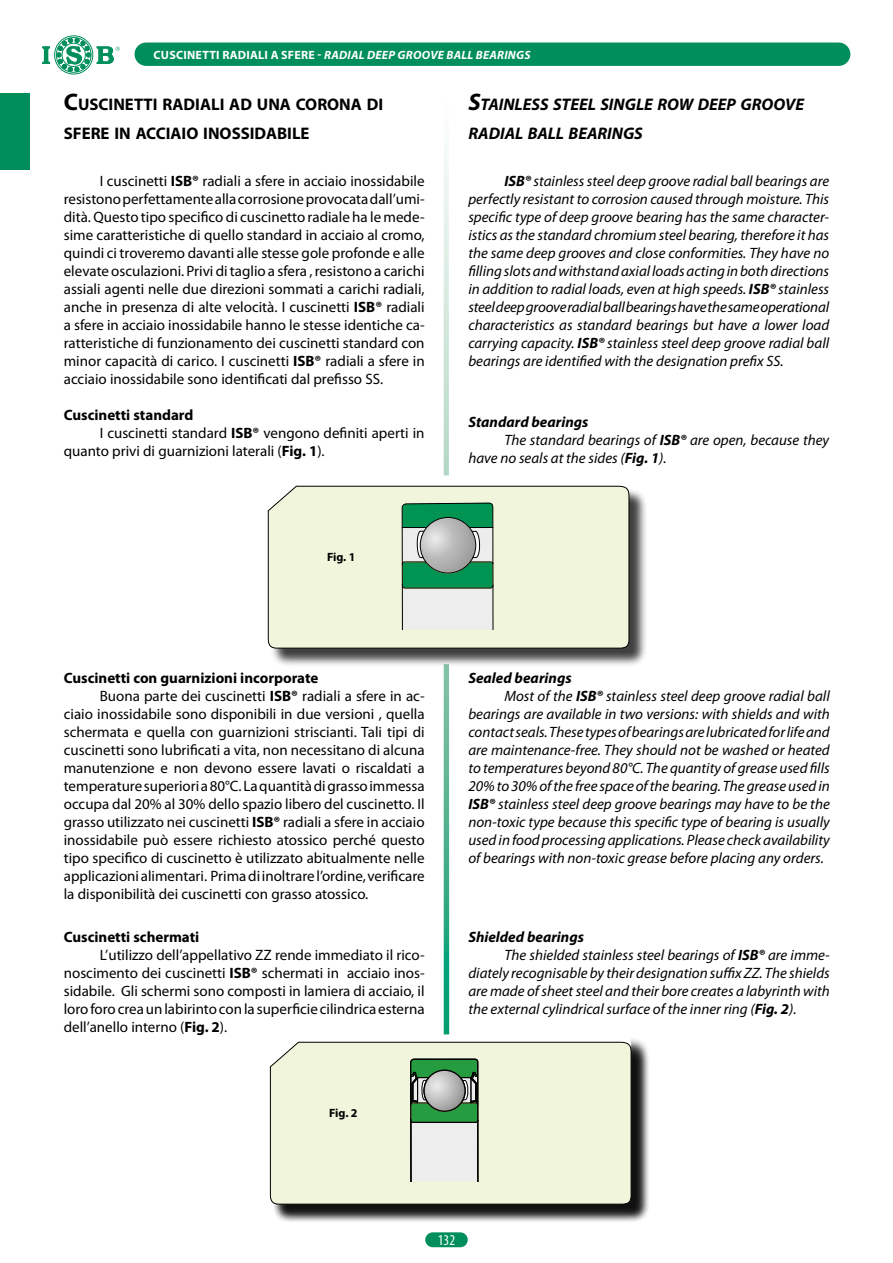
<style>
.page{position:relative;width:893px;height:1263px;background:#fff}
.page>*{position:absolute;margin:0;border:0;box-sizing:border-box;transform-origin:0 0}
.t1{font:700 16.8px/28.8px "Myriad Pro";color:#000}
.t2{font:italic 700 16.8px/28.8px "Myriad Pro";color:#000}
.t3{font:15px/18px "Myriad Pro";color:#000;text-align:justify}
.t4{font:italic 15px/18px "Myriad Pro";color:#000;text-align:justify}
.t5{font:700 15px "Myriad Pro";color:#000}
.t6{font:italic 700 15px "Myriad Pro";color:#000}
.t7{font:condensed 15px "Myriad Pro";color:#fff}
.t8{font:italic 700 12px "Myriad Pro";letter-spacing:.02em;color:#fff}
.t9{font:700 12px "Myriad Pro";letter-spacing:-.01em;color:#000}
.s1{font-style:normal}
.s2{font-size:24px}
.s3{font-weight:700}
</style>
<div class="page">
<div style="left:0;top:93px;width:30px;height:77px;background:#008f5a"></div>
<svg style="left:42px;top:35px;width:78px;height:40px"></svg>
<div style="left:135px;top:43px;width:715px;height:23px;background:#008f5a;border-radius:12px"></div>
<div style="left:425px;top:1232px;width:43px;height:15px;background:#008f5a;border-radius:7px"></div>
<div style="left:270px;top:488px;width:378px;height:179px;background:#000;opacity:.75"></div>
<div style="left:267px;top:485px;width:363px;height:164px;background:#f1f5db"></div>
<div style="left:272px;top:1044px;width:378px;height:179px;background:#000;opacity:.75"></div>
<div style="left:269px;top:1041px;width:363px;height:164px;background:#f1f5db"></div>
<svg style="left:401px;top:149px;width:93px;height:1050px"></svg>
<p class="t8" style="left:154px;top:47px;width:378px"><span class="s1">CUSCINETTI RADIALI A SFERE -</span> RADIAL DEEP GROOVE BALL BEARINGS</p>
<p class="t1" style="left:64px;top:90px;width:321px"><span class="s2">C</span>USCINETTI RADIALI AD UNA CORONA DI<br>SFERE IN ACCIAIO INOSSIDABILE</p>
<p class="t3" style="left:64px;top:171px;width:362px;text-indent:36px">I cuscinetti <span class="s3">ISB®</span> radiali a sfere in acciaio inossidabile resistono perfettamente alla corrosione provocata dall’umi&shy;dità. Questo tipo specifico di cuscinetto radiale ha le mede&shy;sime caratteristiche di quello standard in acciaio al cromo, quindi ci troveremo davanti alle stesse gole profonde e alle elevate osculazioni. Privi di taglio a sfera , resistono a carichi assiali agenti nelle due direzioni sommati a carichi radiali, anche in presenza di alte velocità. I cuscinetti <span class="s3">ISB®</span> radiali a sfere in acciaio inossidabile hanno le stesse identiche ca&shy;ratteristiche di funzionamento dei cuscinetti standard con minor capacità di carico. I cuscinetti <span class="s3">ISB®</span> radiali a sfere in acciaio inossidabile sono identificati dal prefisso SS.</p>
<p class="t5" style="left:64px;top:405px;width:131px">Cuscinetti standard</p>
<p class="t3" style="left:100px;top:423px;width:326px">I cuscinetti standard <span class="s3">ISB®</span> vengono definiti aperti in</p>
<p class="t3" style="left:64px;top:441px;width:262px">quanto privi di guarnizioni laterali (<span class="s3">Fig. 1</span>).</p>
<p class="t9" style="left:327px;top:549px;width:30px">Fig. 1</p>
<p class="t5" style="left:64px;top:668px;width:256px">Cuscinetti con guarnizioni incorporate</p>
<p class="t3" style="left:100px;top:686px;width:326px">Buona parte dei cuscinetti <span class="s3">ISB®</span> radiali a sfere in ac-</p>
<p class="t3" style="left:64px;top:704px;width:362px">ciaio inossidabile sono disponibili in due versioni , quella</p>
<p class="t3" style="left:64px;top:722px;width:362px">schermata e quella con guarnizioni striscianti. Tali tipi di</p>
<p class="t3" style="left:64px;top:740px;width:362px">cuscinetti sono lubrificati a vita, non necessitano di alcuna</p>
<p class="t3" style="left:64px;top:758px;width:362px">manutenzione e non devono essere lavati o riscaldati a</p>
<p class="t3" style="left:64px;top:776px;width:362px">temperature superiori a 80°C. La quantità di grasso immessa</p>
<p class="t3" style="left:64px;top:794px;width:362px">occupa dal 20% al 30% dello spazio libero del cuscinetto. Il</p>
<p class="t3" style="left:64px;top:812px;width:362px">grasso utilizzato nei cuscinetti <span class="s3">ISB®</span> radiali a sfere in acciaio</p>
<p class="t3" style="left:64px;top:830px;width:362px">inossidabile può essere richiesto atossico perché questo</p>
<p class="t3" style="left:64px;top:848px;width:362px">tipo specifico di cuscinetto è utilizzato abitualmente nelle</p>
<p class="t3" style="left:64px;top:866px;width:362px">applicazioni alimentari. Prima di inoltrare l’ordine, verificare</p>
<p class="t3" style="left:64px;top:884px;width:306px">la disponibilità dei cuscinetti con grasso atossico.</p>
<p class="t5" style="left:64px;top:927px;width:137px">Cuscinetti schermati</p>
<p class="t3" style="left:64px;top:946px;width:362px;text-indent:36px">L’utilizzo dell’appellativo ZZ rende immediato il rico&shy;noscimento dei cuscinetti <span class="s3">ISB®</span> schermati in acciaio inos&shy;sidabile. Gli schermi sono composti in lamiera di acciaio, il loro foro crea un labirinto con la superficie cilindrica esterna dell’anello interno (<span class="s3">Fig. 2</span>).</p>
<p class="t9" style="left:329px;top:1105px;width:30px">Fig. 2</p>
<p class="t2" style="left:468px;top:90px;width:337px"><span class="s2">S</span>TAINLESS STEEL SINGLE ROW DEEP GROOVE<br>RADIAL BALL BEARINGS</p>
<p class="t4" style="left:468px;top:172px;width:362px;text-indent:36px"><span class="s3">ISB®</span> stainless steel deep groove radial ball bearings are perfectly resistant to corrosion caused through moisture. This specific type of deep groove bearing has the same character&shy;istics as the standard chromium steel bearing, therefore it has the same deep grooves and close conformities. They have no filling slots and withstand axial loads acting in both directions in addition to radial loads, even at high speeds. <span class="s3">ISB®</span> stainless steel deep groove radial ball bearings have the same operational characteristics as standard bearings but have a lower load carrying capacity. <span class="s3">ISB®</span> stainless steel deep groove radial ball bearings are identified with the designation prefix SS.</p>
<p class="t6" style="left:468px;top:412px;width:122px">Standard bearings</p>
<p class="t4" style="left:504px;top:431px;width:326px">The standard bearings of <span class="s3">ISB®</span> are open, because they</p>
<p class="t4" style="left:468px;top:449px;width:200px">have no seals at the sides (<span class="s3">Fig. 1</span>).</p>
<p class="t6" style="left:468px;top:668px;width:105px">Sealed bearings</p>
<p class="t4" style="left:504px;top:687px;width:327px">Most of the <span class="s3">ISB®</span> stainless steel deep groove radial ball</p>
<p class="t4" style="left:468px;top:705px;width:363px">bearings are available in two versions: with shields and with</p>
<p class="t4" style="left:468px;top:723px;width:363px">contact seals. These types of bearings are lubricated for life and</p>
<p class="t4" style="left:468px;top:741px;width:363px">are maintenance-free. They should not be washed or heated</p>
<p class="t4" style="left:468px;top:759px;width:363px">to temperatures beyond 80°C. The quantity of grease used fills</p>
<p class="t4" style="left:468px;top:777px;width:363px">20% to 30% of the free space of the bearing. The grease used in</p>
<p class="t4" style="left:468px;top:795px;width:363px"><span class="s3">ISB®</span> stainless steel deep groove bearings may have to be the</p>
<p class="t4" style="left:468px;top:813px;width:363px">non-toxic type because this specific type of bearing is usually</p>
<p class="t4" style="left:468px;top:831px;width:363px">used in food processing applications. Please check availability</p>
<p class="t4" style="left:468px;top:849px;width:357px">of bearings with non-toxic grease before placing any orders.</p>
<p class="t6" style="left:468px;top:927px;width:117px">Shielded bearings</p>
<p class="t4" style="left:504px;top:947px;width:327px">The shielded stainless steel bearings of <span class="s3">ISB®</span> are imme-</p>
<p class="t4" style="left:468px;top:965px;width:363px">diately recognisable by their designation suffix ZZ. The shields</p>
<p class="t4" style="left:468px;top:983px;width:363px">are made of sheet steel and their bore creates a labyrinth with</p>
<p class="t4" style="left:468px;top:1001px;width:330px">the external cylindrical surface of the inner ring (<span class="s3">Fig. 2</span>).</p>
<p class="t7" style="left:438px;top:1230px;width:19px">132</p>
</div>
